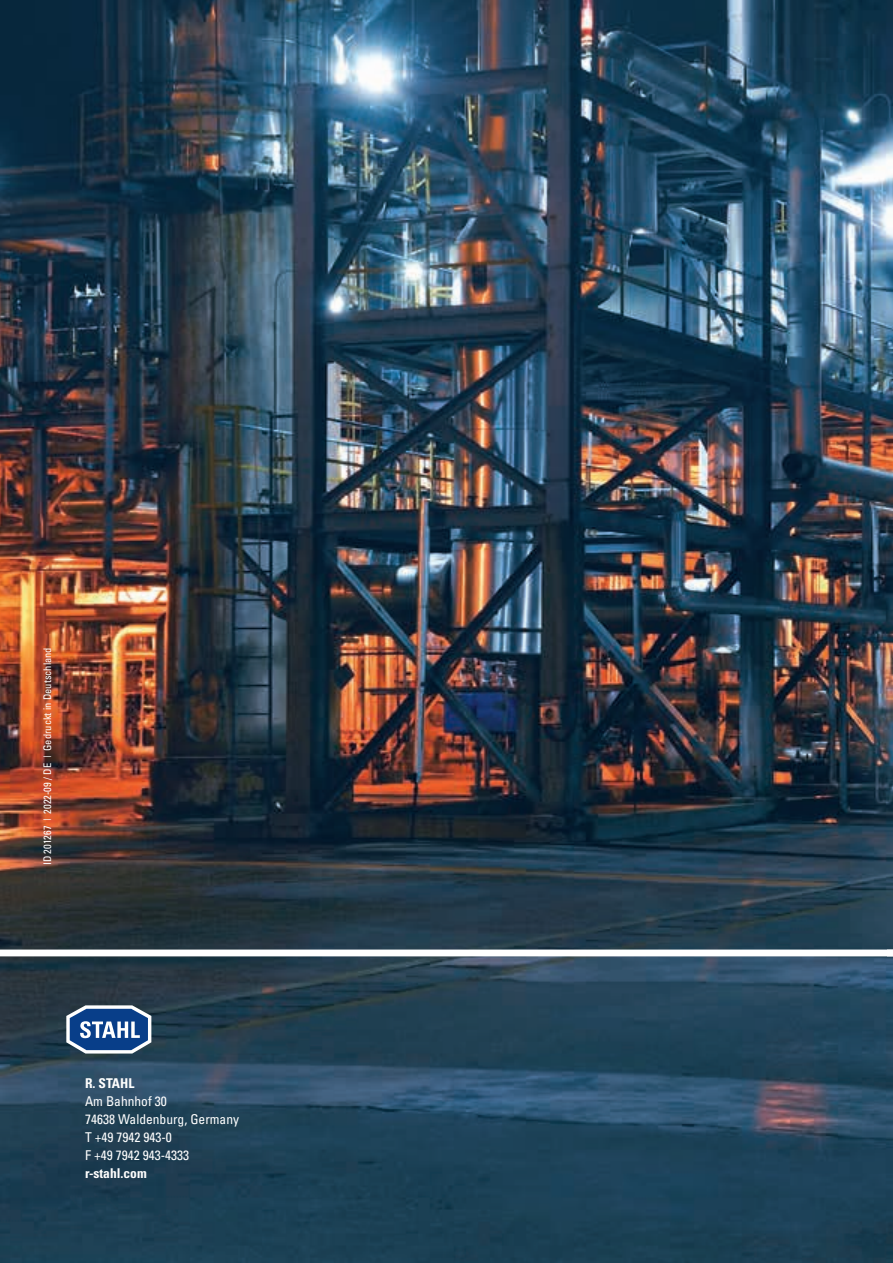
<style>
.page{position:relative;width:893px;height:1263px;background:#fff}
.page>*{position:absolute;margin:0;border:0;box-sizing:border-box;transform-origin:0 0}
.t1{font:condensed 13.5px/18px "Univers";color:#fff}
.t2{font:700 condensed 13.5px "Univers";color:#fff}
.t3{font:condensed 10.5px "Univers";color:#fff}
</style>
<div class="page">
<img style="left:0;top:0;width:893px;height:1263px">
<svg style="left:0;top:949px;width:893px;height:35px"></svg>
<svg style="left:66px;top:1005px;width:85px;height:48px"></svg>
<p class="t3" style="left:41px;top:865px;width:220px;rotate:-90deg">ID 201267 | 2022-09 / DE | Gedruckt in Deutschland</p>
<p class="t2" style="left:85px;top:1074px;width:51px">R. STAHL</p>
<p class="t1" style="left:85px;top:1091px;width:156px">Am Bahnhof 30<br>74638 Waldenburg, Germany<br>T +49 7942 943-0<br>F +49 7942 943-4333</p>
<p class="t2" style="left:85px;top:1164px;width:63px">r-stahl.com</p>
</div>
